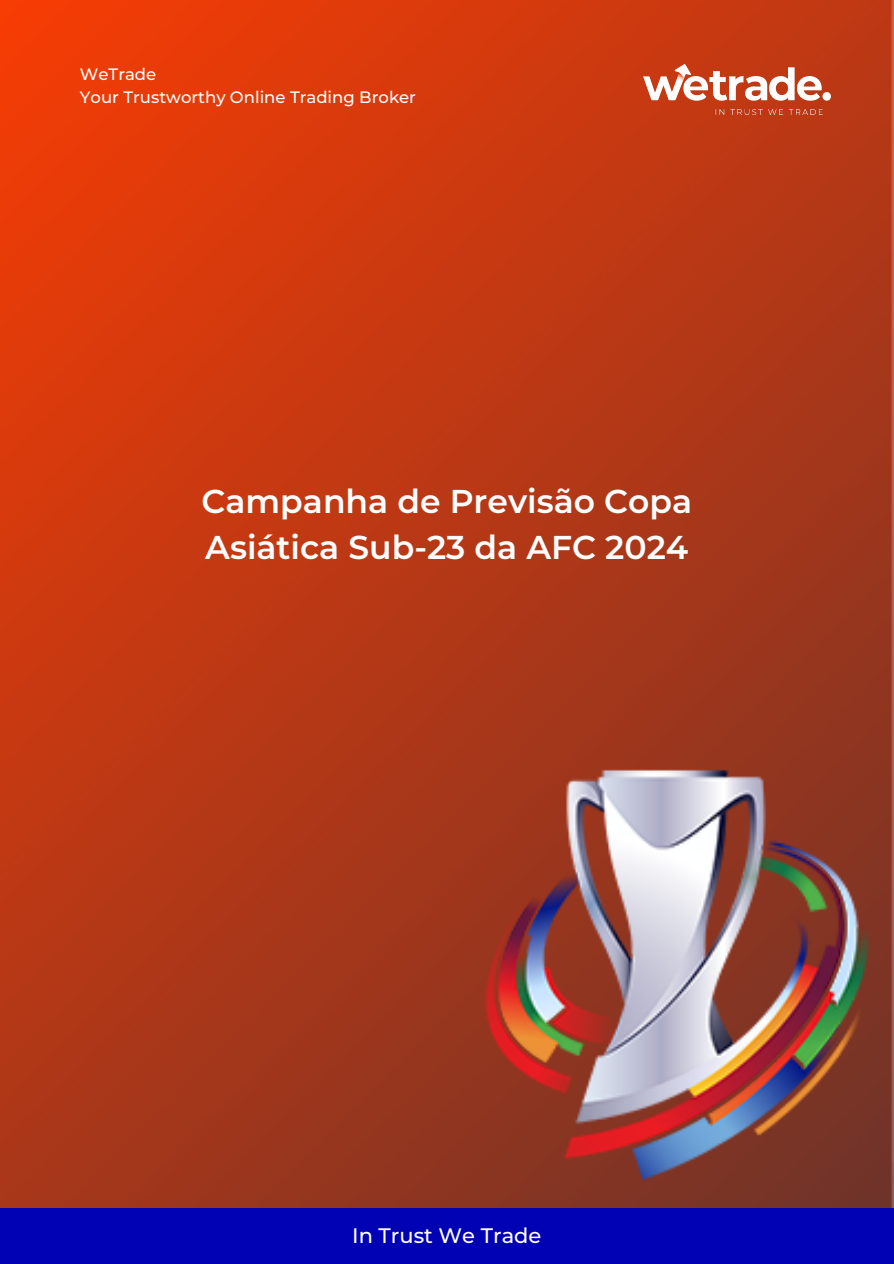
<style>
.page{position:relative;width:894px;height:1264px;background:#fff}
.page>*{position:absolute;margin:0;border:0;box-sizing:border-box;transform-origin:0 0}
.t1{font:600 33px/46px "Montserrat";color:#fff}
.t2{font:500 21px "Montserrat";color:#fff}
.t3{font:500 16.5px "Montserrat";color:#fff}
</style>
<div class="page">
<img style="left:0;top:0;width:893px;height:1208px">
<div style="left:0;top:1208px;width:893px;height:55px;background:#0102b4"></div>
<img style="left:643px;top:65px;width:186px;height:49px">
<img style="left:446px;top:724px;width:447px;height:484px">
<h1 class="t3" style="left:80px;top:64px;width:78px">WeTrade</h1>
<p class="t3" style="left:80px;top:87px;width:337px">Your Trustworthy Online Trading Broker</p>
<h2 class="t1" style="left:201px;top:478px;width:492px">Campanha de Previsão Copa<br>Asiática Sub-23 da AFC 2024</h2>
<p class="t2" style="left:352px;top:1222px;width:191px">In Trust We Trade</p>
</div>
